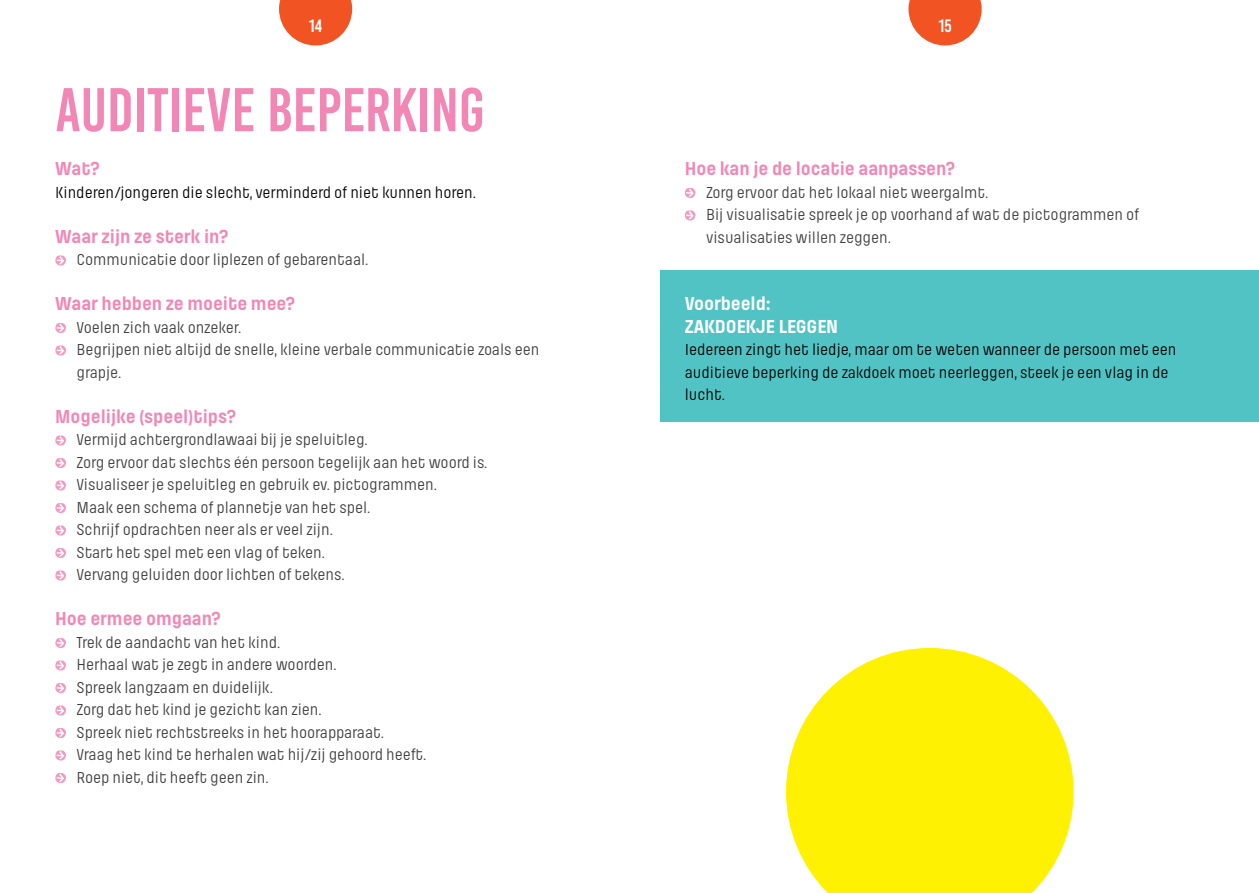
<style>
.page{position:relative;width:1259px;height:893px;background:#fff}
.page>*{position:absolute;margin:0;border:0;box-sizing:border-box;transform-origin:0 0}
.t1{font:61.5px "Bebas Kai";color:#f287b6}
.t2{font:700 19.5px "Pilcrow";color:#f287b6}
.t3{font:700 19.5px/22.5px "Pilcrow";color:#fff}
.t4{font:18px "Bebas Kai";color:#fff}
.t5{font:16.5px/22.5px "Pilcrow";letter-spacing:-.005em;color:#3e3e3f}
.t6{font:16.5px/22.5px "Pilcrow";letter-spacing:-.005em;color:#000}
</style>
<div class="page">
<svg style="left:279px;top:0;width:73px;height:45px"></svg>
<svg style="left:908px;top:0;width:73px;height:45px"></svg>
<div style="left:660px;top:270px;width:599px;height:152px;background:#52c3c4"></div>
<svg style="left:685px;top:188px;width:10px;height:10px"></svg>
<svg style="left:685px;top:210px;width:10px;height:11px"></svg>
<svg style="left:55px;top:255px;width:11px;height:11px"></svg>
<svg style="left:55px;top:323px;width:11px;height:10px"></svg>
<svg style="left:55px;top:345px;width:11px;height:11px"></svg>
<svg style="left:55px;top:435px;width:11px;height:11px"></svg>
<svg style="left:55px;top:458px;width:11px;height:10px"></svg>
<svg style="left:55px;top:480px;width:11px;height:11px"></svg>
<svg style="left:55px;top:503px;width:11px;height:10px"></svg>
<svg style="left:55px;top:525px;width:11px;height:11px"></svg>
<svg style="left:55px;top:548px;width:11px;height:10px"></svg>
<svg style="left:55px;top:570px;width:11px;height:11px"></svg>
<svg style="left:55px;top:638px;width:11px;height:10px"></svg>
<svg style="left:55px;top:660px;width:11px;height:11px"></svg>
<svg style="left:55px;top:683px;width:11px;height:10px"></svg>
<svg style="left:55px;top:705px;width:11px;height:11px"></svg>
<svg style="left:55px;top:728px;width:11px;height:10px"></svg>
<svg style="left:55px;top:750px;width:11px;height:11px"></svg>
<svg style="left:55px;top:773px;width:11px;height:10px"></svg>
<svg style="left:786px;top:648px;width:287px;height:245px;fill:#fff101"></svg>
<p class="t4" style="left:309px;top:16px;width:15px">14</p>
<p class="t4" style="left:938px;top:16px;width:15px">15</p>
<h1 class="t1" style="left:55px;top:77px;width:431px">AUDITIEVE BEPERKING</h1>
<p class="t2" style="left:55px;top:159px;width:46px">Wat?</p>
<p class="t6" style="left:55px;top:181px;width:422px">Kinderen/jongeren die slecht, verminderd of niet kunnen horen.</p>
<p class="t2" style="left:55px;top:226px;width:174px">Waar zijn ze sterk in?</p>
<p class="t5" style="left:77px;top:249px;width:293px">Communicatie door liplezen of gebarentaal.</p>
<p class="t2" style="left:55px;top:294px;width:241px">Waar hebben ze moeite mee?</p>
<p class="t5" style="left:77px;top:316px;width:464px">Voelen zich vaak onzeker.<br>Begrijpen niet altijd de snelle, kleine verbale communicatie zoals een grapje.</p>
<p class="t2" style="left:55px;top:406px;width:182px">Mogelijke (speel)tips?</p>
<p class="t5" style="left:77px;top:429px;width:412px">Vermijd achtergrondlawaai bij je speluitleg.<br>Zorg ervoor dat slechts één persoon tegelijk aan het woord is.<br>Visualiseer je speluitleg en gebruik ev. pictogrammen.<br>Maak een schema of plannetje van het spel.<br>Schrijf opdrachten neer als er veel zijn.<br>Start het spel met een vlag of teken.<br>Vervang geluiden door lichten of tekens.</p>
<p class="t2" style="left:55px;top:609px;width:167px">Hoe ermee omgaan?</p>
<p class="t5" style="left:77px;top:631px;width:351px">Trek de aandacht van het kind.<br>Herhaal wat je zegt in andere woorden.<br>Spreek langzaam en duidelijk.<br>Zorg dat het kind je gezicht kan zien.<br>Spreek niet rechtstreeks in het hoorapparaat.<br>Vraag het kind te herhalen wat hij/zij gehoord heeft.<br>Roep niet, dit heeft geen zin.</p>
<p class="t2" style="left:685px;top:159px;width:272px">Hoe kan je de locatie aanpassen?</p>
<p class="t5" style="left:706px;top:181px;width:435px">Zorg ervoor dat het lokaal niet weergalmt.<br>Bij visualisatie spreek je op voorhand af wat de pictogrammen of visualisaties willen zeggen.</p>
<p class="t3" style="left:685px;top:293px;width:155px">Voorbeeld:<br>Zakdoekje leggen</p>
<p class="t6" style="left:685px;top:339px;width:493px">Iedereen zingt het liedje, maar om te weten wanneer de persoon met een auditieve beperking de zakdoek moet neerleggen, steek je een vlag in de lucht.</p>
</div>
